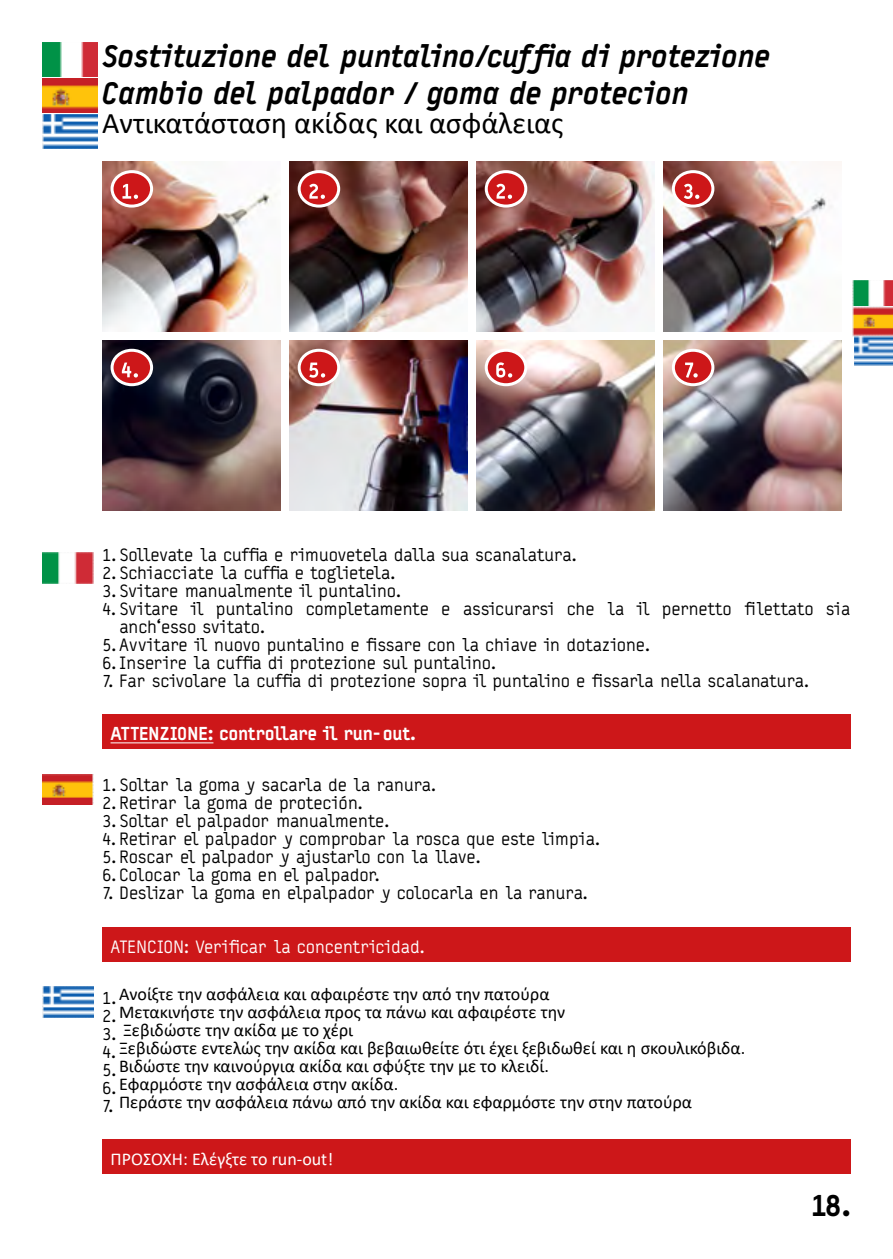
<style>
.page{position:relative;width:893px;height:1259px;background:#fff}
.page>*{position:absolute;margin:0;border:0;box-sizing:border-box;transform-origin:0 0}
.t1{font:italic 900 30px/37.8px "Typestar";letter-spacing:-.02em;color:#000}
.t2{font:30px "Calibri";color:#000}
.t3{font:900 30px "Typestar";color:#000}
.t4{font:18px/18px "Typestar";letter-spacing:-.015em;color:#000}
.t5{font:18px/18px "Calibri";color:#000}
.t6{font:18px "Typestar";letter-spacing:-.01em;color:#fff}
.t7{font:900 18px "Typestar";letter-spacing:-.015em;color:#fff}
.t8{font:18px "Calibri";color:#fff}
</style>
<div class="page">
<img style="left:853px;top:281px;width:40px;height:25px">
<img style="left:853px;top:306px;width:40px;height:31px">
<img style="left:855px;top:337px;width:38px;height:28px">
<img style="left:43px;top:553px;width:51px;height:30px">
<img style="left:43px;top:774px;width:51px;height:30px">
<img style="left:43px;top:986px;width:51px;height:31px">
<div style="left:102px;top:714px;width:748px;height:34px;background:#cd1719"></div>
<hr style="left:111px;top:742px;width:102px;height:1px;background:#fff">
<div style="left:102px;top:927px;width:748px;height:34px;background:#cd1719"></div>
<div style="left:102px;top:1140px;width:748px;height:34px;background:#cd1719"></div>
<img style="left:43px;top:43px;width:55px;height:34px">
<img style="left:43px;top:115px;width:55px;height:34px">
<img style="left:43px;top:79px;width:55px;height:34px">
<img style="left:663px;top:162px;width:179px;height:170px">
<img style="left:102px;top:162px;width:175px;height:170px">
<img style="left:289px;top:162px;width:179px;height:170px">
<img style="left:476px;top:162px;width:179px;height:170px">
<img style="left:102px;top:340px;width:179px;height:170px">
<img style="left:476px;top:340px;width:179px;height:170px">
<img style="left:663px;top:340px;width:179px;height:170px">
<svg style="left:112px;top:172px;width:40px;height:34px"></svg>
<div style="left:111px;top:170px;width:42px;height:38px;border:3px solid #fff;border-radius:50%"></div>
<svg style="left:299px;top:172px;width:40px;height:34px"></svg>
<div style="left:298px;top:170px;width:42px;height:38px;border:3px solid #fff;border-radius:50%"></div>
<svg style="left:486px;top:172px;width:40px;height:34px"></svg>
<div style="left:485px;top:170px;width:42px;height:38px;border:3px solid #fff;border-radius:50%"></div>
<svg style="left:673px;top:172px;width:40px;height:34px"></svg>
<div style="left:672px;top:170px;width:42px;height:38px;border:3px solid #fff;border-radius:50%"></div>
<svg style="left:112px;top:350px;width:40px;height:35px"></svg>
<div style="left:111px;top:349px;width:42px;height:37px;border:3px solid #fff;border-radius:50%"></div>
<svg style="left:486px;top:350px;width:40px;height:35px"></svg>
<div style="left:485px;top:349px;width:42px;height:37px;border:3px solid #fff;border-radius:50%"></div>
<svg style="left:122px;top:184px;width:16px;height:15px"></svg>
<svg style="left:309px;top:184px;width:16px;height:15px"></svg>
<svg style="left:496px;top:184px;width:16px;height:15px"></svg>
<svg style="left:684px;top:184px;width:15px;height:15px"></svg>
<svg style="left:122px;top:362px;width:16px;height:15px"></svg>
<svg style="left:496px;top:362px;width:16px;height:15px"></svg>
<div style="left:673px;top:350px;width:40px;height:35px;background:#cd1719;border-radius:50%"></div>
<div style="left:672px;top:349px;width:42px;height:37px;border:3px solid #fff;border-radius:50%"></div>
<svg style="left:685px;top:362px;width:13px;height:16px"></svg>
<img style="left:289px;top:340px;width:179px;height:170px">
<svg style="left:299px;top:350px;width:40px;height:35px"></svg>
<div style="left:298px;top:349px;width:42px;height:37px;border:3px solid #fff;border-radius:50%"></div>
<svg style="left:309px;top:362px;width:16px;height:16px"></svg>
<h1 class="t1" style="left:102px;top:37px;width:670px">Sostituzione del puntalino/cuffia di protezione<br>Cambio del palpador / goma de protecion</h1>
<h1 class="t2" style="left:102px;top:102px;width:463px">Αντικατάσταση ακίδας και ασφάλειας</h1>
<p class="t4" style="left:102px;top:546px;width:476px">1. Sollevate la cuffia e rimuovetela dalla sua scanalatura.<br>2.Schiacciate la cuffia e toglietela.</p>
<p class="t4" style="left:102px;top:582px;width:301px">3. Svitare manualmente il puntalino.</p>
<p class="t4" style="left:119px;top:600px;width:733px;text-indent:-17px">4. Svitare il puntalino completamente e assicurarsi che la il pernetto filettato sia anch‘esso svitato.</p>
<p class="t4" style="left:102px;top:636px;width:549px">5. Avvitare il nuovo puntalino e fissare con la chiave in dotazione.</p>
<p class="t4" style="left:102px;top:654px;width:396px">6. Inserire la cuffia di protezione sul puntalino.</p>
<p class="t4" style="left:102px;top:672px;width:708px">7. Far scivolare la cuffia di protezione sopra il puntalino e fissarla nella scalanatura.</p>
<p class="t7" style="left:111px;top:722px;width:307px">ATTENZIONE: controllare il run-out.</p>
<p class="t4" style="left:102px;top:776px;width:335px">1. Soltar la goma y sacarla de la ranura.<br>2.Retirar la goma de proteción.<br>3.Soltar el palpador manualmente.</p>
<p class="t4" style="left:102px;top:830px;width:499px">4. Retirar el palpador y comprobar la rosca que este limpia.<br>5.Roscar el palpador y ajustarlo con la llave.<br>6.Colocar la goma en el palpador.</p>
<p class="t4" style="left:102px;top:884px;width:487px">7. Deslizar la goma en elpalpador y colocarla en la ranura.</p>
<p class="t6" style="left:111px;top:936px;width:316px">ATENCION: Verificar la concentricidad.</p>
<p class="t5" style="left:119px;top:985px;width:628px">Ανοίξτε την ασφάλεια και αφαιρέστε την από την πατούρα<br>Μετακινήστε την ασφάλεια προς τα πάνω και αφαιρέστε την<br>Ξεβιδώστε την ακίδα με το χέρι<br>Ξεβιδώστε εντελώς την ακίδα και βεβαιωθείτε ότι έχει ξεβιδωθεί και η σκουλικόβιδα.<br>Βιδώστε την καινούργια ακίδα και σφύξτε την με το κλειδί.<br>Εφαρμόστε την ασφάλεια στην ακίδα.<br>Περάστε την ασφάλεια πάνω από την ακίδα και εφαρμόστε την στην πατούρα</p>
<p class="t4" style="left:102px;top:988px;width:16px;text-align:justify">1.<br>2.<br>3.<br>4.<br>5.<br>6.<br>7.</p>
<p class="t8" style="left:111px;top:1146px;width:224px">ΠΡΟΣΟΧΗ: Ελέγξτε το run-out!</p>
<h1 class="t3" style="left:811px;top:1186px;width:42px">18.</h1>
</div>
